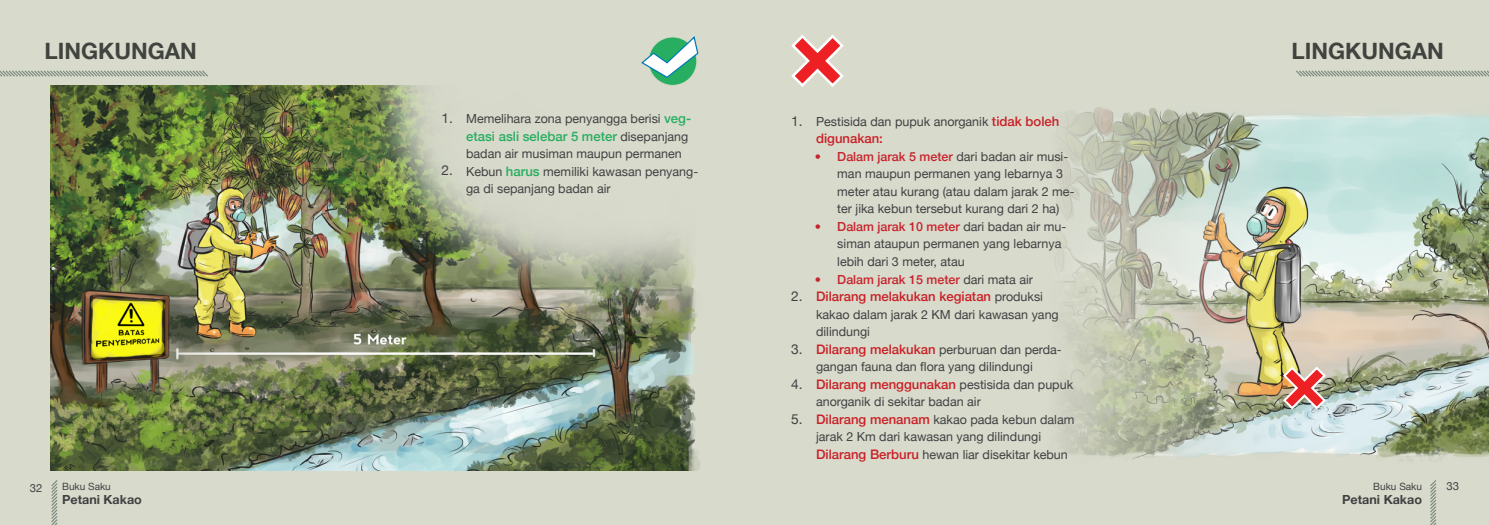
<style>
.page{position:relative;width:1489px;height:525px;background:#fff}
.page>*{position:absolute;margin:0;border:0;box-sizing:border-box;transform-origin:0 0}
.t1{font:700 22.5px "Helvetica Neue";color:#41443e}
.t2{font:13.75px "Helvetica Neue";color:#414042}
.t3{font:500 13.12px "Helvetica Neue";color:#ca2026}
.t4{font:500 13.12px "Helvetica Neue";color:#27ae60}
.t5{font:12.5px/17.5px "Helvetica Neue";color:#414042}
.t6{font:500 12.5px "Helvetica Neue";color:#c7242d}
.t7{font:700 12.5px "Helvetica Neue";color:#414042}
.t8{font:11.25px "Helvetica Neue";color:#414042}
.t9{font:10px "Helvetica Neue";color:#414042}
.s1{font-weight:500;font-size:13.12px;color:#27ae60}
.s2{font-weight:400;font-size:12.5px;color:#414042}
.s3{font-weight:500;font-size:13.12px;color:#ca2026}
.s4{font-weight:500;color:#c7242d}
.s5{font-weight:400;color:#414042}
</style>
<div class="page">
<div style="left:0;top:0;width:744px;height:524px;background:#d8dacc"></div>
<div style="left:744px;top:0;width:744px;height:524px;background:#d8dacc"></div>
<svg style="left:51px;top:480px;width:7px;height:44px"></svg>
<svg style="left:1430px;top:480px;width:7px;height:44px"></svg>
<img style="left:50px;top:85px;width:650px;height:385px">
<svg style="left:0;top:70px;width:208px;height:7px"></svg>
<img style="left:1292px;top:114px;width:196px;height:344px">
<svg style="left:1296px;top:70px;width:192px;height:7px"></svg>
<svg style="left:791px;top:34px;width:53px;height:53px"></svg>
<div style="left:648px;top:37px;width:48px;height:48px;background:#27ae60;border-radius:50%"></div>
<svg style="left:641px;top:36px;width:58px;height:43px"></svg>
<svg style="left:1292px;top:365px;width:35px;height:45px;background:#d58681"></svg>
<img style="left:1059px;top:107px;width:233px;height:353px">
<h1 class="t1" style="left:44px;top:34px;width:154px">LINGKUNGAN</h1>
<h1 class="t1" style="left:1291px;top:34px;width:154px">LINGKUNGAN</h1>
<p class="t8" style="left:30px;top:479px;width:14px">32</p>
<p class="t9" style="left:62px;top:479px;width:50px">Buku Saku</p>
<p class="t7" style="left:62px;top:489px;width:81px">Petani Kakao</p>
<p class="t2" style="left:441px;top:108px;width:13px">1.</p>
<p class="t2" style="left:441px;top:160px;width:13px">2.</p>
<p class="t5" style="left:466px;top:110px;width:226px">Memelihara zona penyangga berisi <span class="s1">veg-</span></p>
<p class="t4" style="left:466px;top:125px;width:224px">etasi asli selebar 5 meter <span class="s2">disepanjang</span></p>
<p class="t5" style="left:466px;top:145px;width:234px">badan air musiman maupun permanen<br>Kebun <span class="s1">harus</span> memiliki kawasan penyang&shy;ga di sepanjang badan air</p>
<p class="t2" style="left:791px;top:111px;width:13px">1.</p>
<p class="t2" style="left:791px;top:286px;width:13px">2.</p>
<p class="t2" style="left:791px;top:339px;width:13px">3.</p>
<p class="t2" style="left:791px;top:374px;width:13px">4.</p>
<p class="t2" style="left:791px;top:409px;width:13px">5.</p>
<p class="t5" style="left:816px;top:113px;width:245px">Pestisida dan pupuk anorganik <span class="s3">tidak boleh</span></p>
<p class="t3" style="left:816px;top:128px;width:68px">digunakan:</p>
<p class="t5" style="left:837px;top:148px;width:239px;text-indent:-22px"><span class="s4">• Dalam jarak 5 meter</span> dari badan air musi&shy;man maupun permanen yang lebarnya 3 meter atau kurang (atau dalam jarak 2 me&shy;ter jika kebun tersebut kurang dari 2 ha)</p>
<p class="t5" style="left:837px;top:218px;width:230px;text-indent:-22px"><span class="s4">• Dalam jarak 10 meter</span> dari badan air mu&shy;siman ataupun permanen yang lebarnya lebih dari 3 meter, atau</p>
<p class="t6" style="left:814px;top:269px;width:220px">• Dalam jarak 15 meter <span class="s5">dari mata air</span></p>
<p class="t3" style="left:816px;top:285px;width:228px">Dilarang melakukan kegiatan <span class="s2">produksi</span></p>
<p class="t5" style="left:816px;top:306px;width:247px">kakao dalam jarak 2 KM dari kawasan yang dilindungi<br><span class="s3">Dilarang melakukan</span> perburuan dan perda&shy;gangan fauna dan flora yang dilindungi</p>
<p class="t3" style="left:816px;top:373px;width:258px">Dilarang menggunakan <span class="s2">pestisida dan pupuk</span></p>
<p class="t5" style="left:816px;top:393px;width:260px">anorganik di sekitar badan air<br><span class="s3">Dilarang menanam</span> kakao pada kebun dalam jarak 2 Km dari kawasan yang dilindungi <span class="s3">Dilarang Berburu</span> hewan liar disekitar kebun</p>
<p class="t9" style="left:1373px;top:479px;width:50px">Buku Saku</p>
<p class="t8" style="left:1446px;top:478px;width:14px">33</p>
<p class="t7" style="left:1342px;top:489px;width:81px">Petani Kakao</p>
</div>
